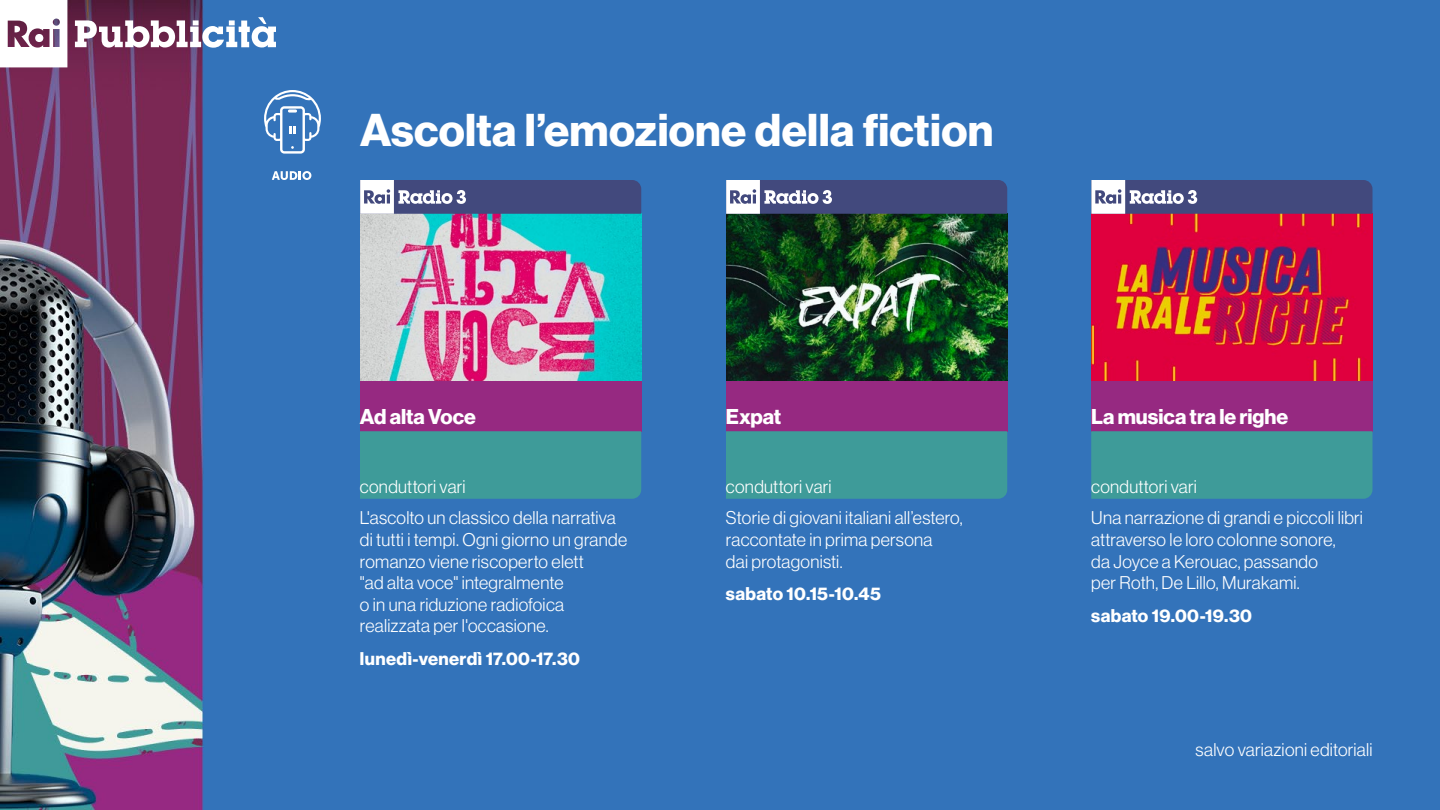
<style>
.page{position:relative;width:1440px;height:810px;background:#fff}
.page>*{position:absolute;margin:0;border:0;box-sizing:border-box;transform-origin:0 0}
.t1{font:45px "N Haas Grotesk DS Pro 75 Bd";letter-spacing:.005em;color:#fff}
.t2{font:21px "N Haas Grotesk DS Pro 75 Bd";letter-spacing:-.005em;color:#fff}
.t3{font:18px/21.6px "N Haas Grotesk DS Pro 45 Lt";letter-spacing:.015em;color:#fff}
.t4{font:18px "N Haas Grotesk DS Pro 75 Bd";letter-spacing:.015em;color:#fff}
</style>
<div class="page">
<img style="left:0;top:0;width:1440px;height:810px">
<svg style="left:0;top:0;width:67px;height:67px"></svg>
<div style="left:35px;top:34px;width:8px;height:8px;background:#fff;border-radius:50%"></div>
<svg style="left:75px;top:17px;width:201px;height:31px"></svg>
<img style="left:726px;top:214px;width:281px;height:167px">
<div style="left:726px;top:381px;width:281px;height:51px;background:#962981"></div>
<div style="left:726px;top:431px;width:281px;height:68px;background:#3e9b99"></div>
<svg style="left:726px;top:180px;width:281px;height:34px;background:#5d648f"></svg>
<img style="left:360px;top:214px;width:281px;height:167px">
<div style="left:360px;top:381px;width:281px;height:51px;background:#962981"></div>
<div style="left:360px;top:431px;width:281px;height:68px;background:#3e9b99"></div>
<svg style="left:360px;top:180px;width:281px;height:34px;background:#5e6490"></svg>
<svg style="left:272px;top:171px;width:39px;height:9px"></svg>
<svg style="left:264px;top:90px;width:57px;height:64px"></svg>
<img style="left:1091px;top:214px;width:281px;height:167px">
<div style="left:1091px;top:381px;width:281px;height:51px;background:#962981"></div>
<div style="left:1091px;top:431px;width:281px;height:68px;background:#3e9b99"></div>
<svg style="left:1091px;top:180px;width:281px;height:34px;background:#5f638f"></svg>
<h1 class="t1" style="left:360px;top:104px;width:635px">Ascolta l’emozione della fiction</h1>
<p class="t2" style="left:360px;top:404px;width:117px">Ad alta Voce</p>
<p class="t3" style="left:360px;top:471px;width:257px;line-height:31.6px">conduttori vari<br>L'ascolto un classico della narrativa</p>
<p class="t3" style="left:360px;top:529px;width:269px">di tutti i tempi. Ogni giorno un grande romanzo viene riscoperto elett<br>"ad alta voce" integralmente<br>o in una riduzione radiofoica realizzata per l'occasione.</p>
<p class="t4" style="left:360px;top:648px;width:221px">lunedì-venerdì 17.00-17.30</p>
<p class="t2" style="left:726px;top:404px;width:57px">Expat</p>
<p class="t3" style="left:726px;top:471px;width:238px;line-height:31.6px">conduttori vari<br>Storie di giovani italiani all’estero,</p>
<p class="t3" style="left:726px;top:529px;width:208px">raccontate in prima persona dai protagonisti.</p>
<p class="t4" style="left:726px;top:583px;width:157px">sabato 10.15-10.45</p>
<p class="t2" style="left:1091px;top:404px;width:198px">La musica tra le righe</p>
<p class="t3" style="left:1091px;top:471px;width:273px;line-height:31.6px">conduttori vari<br>Una narrazione di grandi e piccoli libri</p>
<p class="t3" style="left:1091px;top:529px;width:246px">attraverso le loro colonne sonore, da Joyce a Kerouac, passando per Roth, De Lillo, Murakami.</p>
<p class="t4" style="left:1091px;top:605px;width:162px">sabato 19.00-19.30</p>
<p class="t3" style="left:1196px;top:739px;width:178px">salvo variazioni editoriali</p>
</div>
